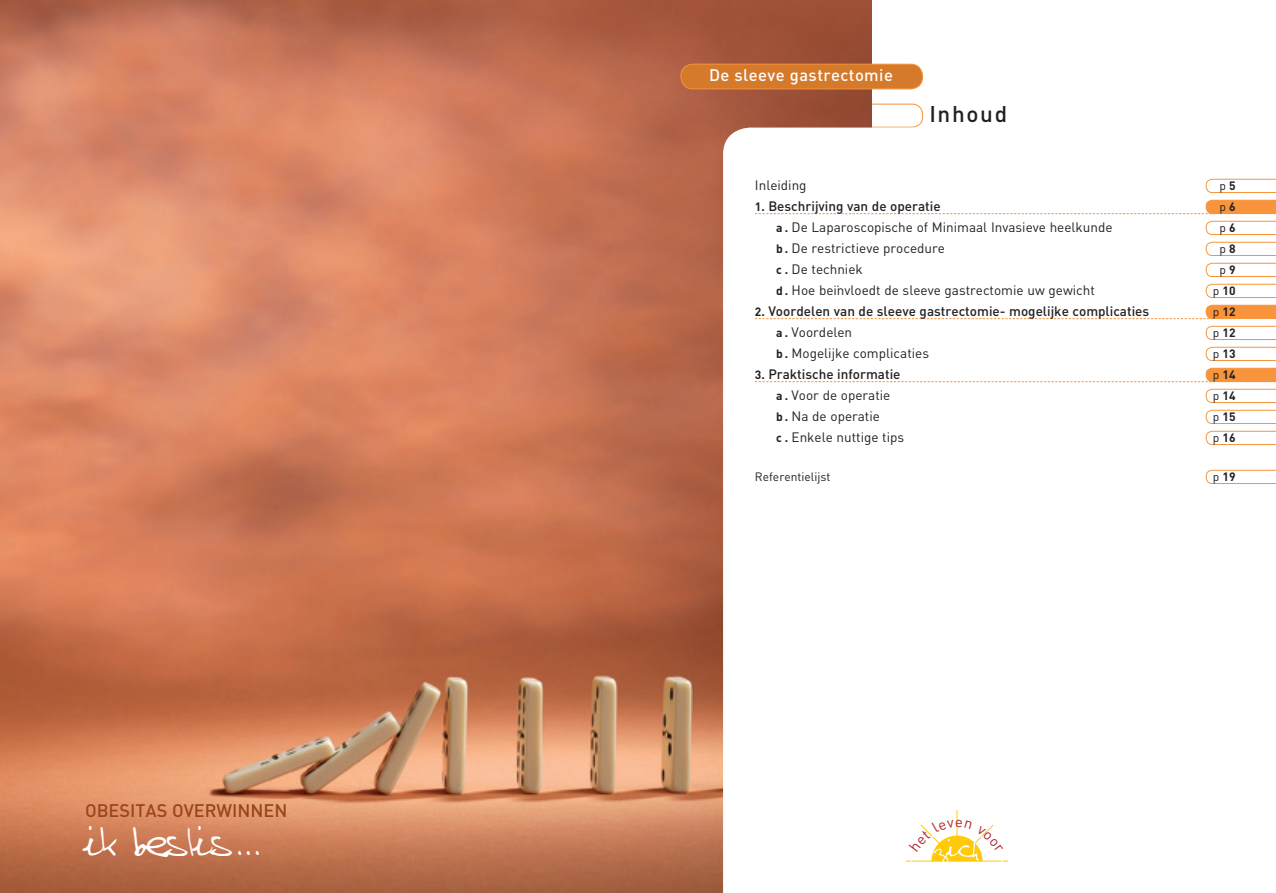
<style>
.page{position:relative;width:1276px;height:893px;background:#fff}
.page>*{position:absolute;margin:0;border:0;box-sizing:border-box;transform-origin:0 0}
.t1{font:33px "Steve";letter-spacing:.025em;color:#fff;scale:.9 1}
.t2{font:500 22.5px "DIN";letter-spacing:.075em;color:#231f20}
.t3{font:500 18px "DIN";color:#98461a}
.t4{font:500 16.65px "DIN";letter-spacing:.025em;color:#fff}
.t5{font:13.5px "DIN";color:#231f20}
.t6{font:500 13.5px "DIN";color:#231f20}
.t7{font:700 12px "DIN";color:#231f20}
.t8{font:12px "DIN";color:#231f20}
.s1{font-weight:700}
.s2{font-weight:700;font-size:12px}
.s3{font-weight:400}
</style>
<div class="page">
<div style="left:821px;top:104px;width:102px;height:24px;border:1px solid #f7943c;border-radius:10px"></div>
<img style="left:0;top:0;width:872px;height:893px">
<svg style="left:723px;top:128px;width:340px;height:765px"></svg>
<svg style="left:1205px;top:179px;width:71px;height:14px"></svg>
<svg style="left:1205px;top:221px;width:71px;height:14px"></svg>
<svg style="left:1205px;top:242px;width:71px;height:14px"></svg>
<svg style="left:1205px;top:263px;width:71px;height:14px"></svg>
<svg style="left:1205px;top:284px;width:71px;height:14px"></svg>
<svg style="left:1205px;top:326px;width:71px;height:14px"></svg>
<svg style="left:1205px;top:347px;width:71px;height:14px"></svg>
<svg style="left:1205px;top:389px;width:71px;height:14px"></svg>
<svg style="left:1205px;top:410px;width:71px;height:14px"></svg>
<svg style="left:1205px;top:431px;width:71px;height:14px"></svg>
<svg style="left:1205px;top:470px;width:71px;height:14px"></svg>
<svg style="left:755px;top:200px;width:521px;height:14px"></svg>
<svg style="left:755px;top:305px;width:521px;height:14px"></svg>
<svg style="left:755px;top:368px;width:521px;height:14px"></svg>
<div style="left:681px;top:64px;width:241px;height:25px;background:#d5792b;border-radius:12px"></div>
<div style="left:680px;top:64px;width:243px;height:25px;border:1px solid #f7943c;border-radius:12px"></div>
<svg style="left:897px;top:806px;width:119px;height:87px"></svg>
<h3 class="t3" style="left:85px;top:798px;width:204px">OBESITas OVERWINNEN</h3>
<h1 class="t1" style="left:85px;top:817px;width:197px">ik beslis...</h1>
<p class="t4" style="left:709px;top:64px;width:185px">De sleeve gastrectomie</p>
<h2 class="t2" style="left:929px;top:100px;width:79px">Inhoud</h2>
<p class="t5" style="left:755px;top:176px;width:53px">Inleiding</p>
<p class="t8" style="left:1219px;top:178px;width:18px">p <span class="s1">5</span></p>
<p class="t6" style="left:755px;top:197px;width:187px"><span class="s2">1.</span> Beschrijving van de operatie</p>
<p class="t8" style="left:1219px;top:199px;width:18px">p <span class="s1">6</span></p>
<p class="t5" style="left:776px;top:218px;width:338px"><span class="s2">a .</span> De Laparoscopische of Minimaal Invasieve heelkunde</p>
<p class="t8" style="left:1219px;top:220px;width:18px">p <span class="s1">6</span></p>
<p class="t5" style="left:776px;top:239px;width:170px"><span class="s2">b .</span> De restrictieve procedure</p>
<p class="t8" style="left:1219px;top:241px;width:18px">p <span class="s1">8</span></p>
<p class="t5" style="left:776px;top:260px;width:88px"><span class="s2">c .</span> De techniek</p>
<p class="t8" style="left:1219px;top:262px;width:18px">p <span class="s1">9</span></p>
<p class="t5" style="left:776px;top:281px;width:320px"><span class="s2">d .</span> Hoe beïnvloedt de sleeve gastrectomie uw gewicht</p>
<p class="t7" style="left:1213px;top:282px;width:24px"><span class="s3">p</span> 10</p>
<p class="t6" style="left:755px;top:302px;width:396px"><span class="s2">2.</span> Voordelen van de sleeve gastrectomie- mogelijke complicaties</p>
<p class="t7" style="left:1213px;top:303px;width:24px"><span class="s3">p</span> 12</p>
<p class="t5" style="left:776px;top:323px;width:77px"><span class="s2">a .</span> Voordelen</p>
<p class="t7" style="left:1213px;top:324px;width:24px"><span class="s3">p</span> 12</p>
<p class="t5" style="left:776px;top:344px;width:154px"><span class="s2">b .</span> Mogelijke complicaties</p>
<p class="t7" style="left:1213px;top:345px;width:24px"><span class="s3">p</span> 13</p>
<p class="t6" style="left:755px;top:365px;width:147px"><span class="s2">3.</span> Praktische informatie</p>
<p class="t7" style="left:1213px;top:366px;width:24px"><span class="s3">p</span> 14</p>
<p class="t5" style="left:776px;top:386px;width:116px"><span class="s2">a .</span> Voor de operatie</p>
<p class="t7" style="left:1213px;top:387px;width:24px"><span class="s3">p</span> 14</p>
<p class="t5" style="left:776px;top:407px;width:105px"><span class="s2">b .</span> Na de operatie</p>
<p class="t7" style="left:1213px;top:408px;width:24px"><span class="s3">p</span> 15</p>
<p class="t5" style="left:776px;top:428px;width:129px"><span class="s2">c .</span> Enkele nuttige tips</p>
<p class="t7" style="left:1213px;top:429px;width:24px"><span class="s3">p</span> 16</p>
<p class="t8" style="left:755px;top:469px;width:77px">Referentielijst</p>
<p class="t7" style="left:1213px;top:469px;width:24px"><span class="s3">p</span> 19</p>
</div>
